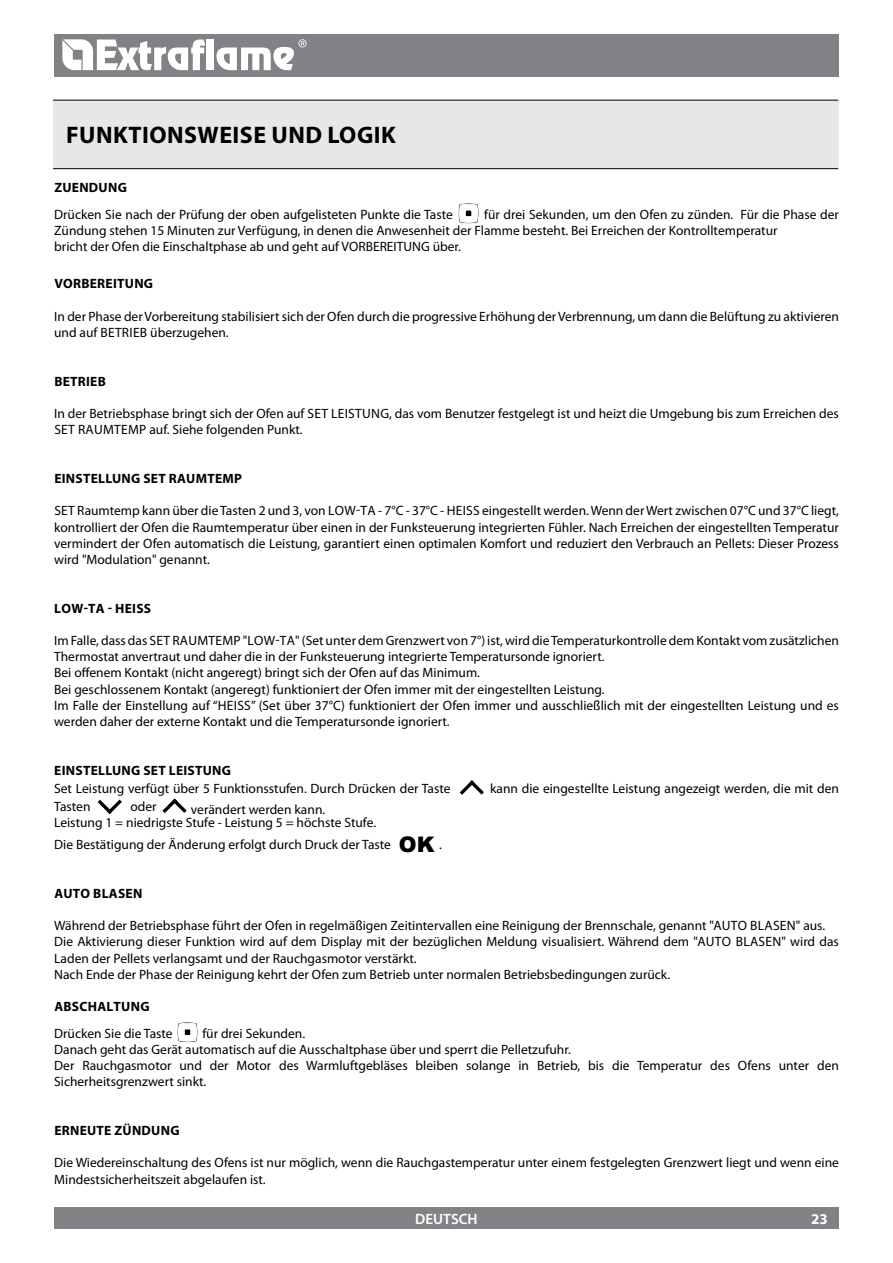
<style>
.page{position:relative;width:893px;height:1263px;background:#fff}
.page>*{position:absolute;margin:0;border:0;box-sizing:border-box;transform-origin:0 0}
.t1{font:700 24px "Myriad Pro";letter-spacing:.02em;color:#000}
.t2{font:900 15.45px "Arial";color:#000}
.t3{font:600 15px "Myriad Pro";color:#fff}
.t4{font:700 15px "Myriad Pro";color:#fff}
.t5{font:13.5px/16.2px "Myriad Pro";color:#000}
.t6{font:700 13.5px "Myriad Pro";letter-spacing:.02em;color:#000}
.t7{font:900 12.75px "Arial";color:#000}
.s1{font-family:"Arial";font-weight:900;font-size:21.45px}
</style>
<div class="page">
<div style="left:54px;top:34px;width:785px;height:43px;background:#808285"></div>
<div style="left:54px;top:1208px;width:785px;height:21px;background:#808285"></div>
<svg style="left:62px;top:39px;width:143px;height:31px"></svg>
<div style="left:207px;top:40px;width:7px;height:30px;background:#fff"></div>
<svg style="left:216px;top:39px;width:90px;height:31px"></svg>
<svg style="left:458px;top:203px;width:21px;height:21px"></svg>
<svg style="left:460px;top:780px;width:24px;height:15px"></svg>
<svg style="left:98px;top:799px;width:24px;height:15px"></svg>
<svg style="left:162px;top:798px;width:25px;height:15px"></svg>
<svg style="left:177px;top:1022px;width:21px;height:21px"></svg>
<div style="left:53px;top:100px;width:785px;height:69px;background:#e6e7e8"></div>
<hr style="left:53px;top:100px;width:785px;height:1px;background:#000">
<hr style="left:53px;top:168px;width:785px;height:1px;background:#000">
<h1 class="t1" style="left:66px;top:120px;width:330px">FUNKTIONSWEISE UND LOGIK</h1>
<p class="t6" style="left:54px;top:179px;width:73px">ZUENDUNG</p>
<p class="t5" style="left:54px;top:206px;width:400px">Drücken Sie nach der Prüfung der oben aufgelisteten Punkte die Taste</p>
<p class="t5" style="left:54px;top:206px;width:786px;text-indent:430px">für drei Sekunden, um den Ofen zu zünden. Für die Phase der<br>Zündung stehen 15 Minuten zur Verfügung, in denen die Anwesenheit der Flamme besteht. Bei Erreichen der Kontrolltemperatur<br>bricht der Ofen die Einschaltphase ab und geht auf VORBEREITUNG über.</p>
<p class="t6" style="left:54px;top:275px;width:43px">VORBEREI</p>
<p class="t6" style="left:117px;top:275px;width:37px">TUNG</p>
<p class="t5" style="left:54px;top:308px;width:786px">I n der Phase der Vorbereitung stabilisiert sich der Ofen durch die progressive Erhöhung der Verbrennung, um dann die Belüftung zu aktivieren und auf BETRIEB überzugehen.</p>
<p class="t6" style="left:54px;top:372px;width:52px">BETRIEB</p>
<p class="t5" style="left:54px;top:405px;width:786px">I n der Betriebsphase bringt sich der Ofen auf SET LEI STUNG, das vom Benutzer festgelegt ist und heizt die Umgebung bis zum Erreichen des<br>SET RAUMTEMP auf. Siehe folgenden Punkt.</p>
<p class="t6" style="left:54px;top:470px;width:189px">EINSTELLUNG SET RAUMTEMP</p>
<p class="t5" style="left:54px;top:502px;width:786px;text-align:justify">SET Raumtemp kann über die Tasten 2 und 3, von low-TA - 7°C - 37°C - HEI SS eingestellt werden. Wenn der Wert zwischen 07°C und 37°C liegt, kontrolliert der Ofen die Raumtemperatur über einen in der Funksteuerung integrierten Fühler. Nach Erreichen der eingestellten Temperatur vermindert der Ofen automatisch die Leistung, garantiert einen optimalen Komfort und reduziert den Verbrauch an Pellets: Dieser Prozess wird "Modulation" genannt.</p>
<p class="t6" style="left:54px;top:599px;width:69px">LOW-TA - HEISS</p>
<p class="t5" style="left:54px;top:632px;width:786px">I m Falle, dass das SET RAUMTEMP "LOW-TA" (Set unter dem Grenzwert von 7°) ist, wird die Temperaturkontrolle dem Kontakt vom zusätzlichen Thermostat anvertraut und daher die in der Funksteuerung integrierte Temperatursonde ignoriert.<br>Bei offenem Kontakt (nicht angeregt) bringt sich der Ofen auf das Minimum.<br>Bei geschlossenem Kontakt (angeregt) funktioniert der Ofen immer mit der eingestellten Leistung.<br>I m Falle der Einstellung auf “HEI SS” (Set über 37°C) funktioniert der Ofen immer und ausschließlich mit der eingestellten Leistung und es werden daher der externe Kontakt und die Temperatursonde ignoriert.</p>
<p class="t6" style="left:54px;top:761px;width:178px">EINSTELLUNG SET LEISTUNG</p>
<p class="t5" style="left:54px;top:780px;width:398px">Set Leistung verfügt über 5 Funktionsstufen. Durch Drücken der Taste</p>
<p class="t5" style="left:490px;top:780px;width:350px">kann die eingestellte Leistung angezeigt werden, die mit den</p>
<p class="t5" style="left:54px;top:798px;width:38px">Tasten</p>
<p class="t7" style="left:458px;top:230px;width:23px">OK</p>
<p class="t2" style="left:122px;top:723px;width:27px;rotate:-180deg">OK</p>
<p class="t5" style="left:130px;top:798px;width:28px">oder</p>
<p class="t5" style="left:54px;top:803px;width:323px;line-height:13.2px;text-indent:137px">verändert werden kann.<br>Leistung 1 = niedrigste Stufe - Leistung 5 = höchste Stufe.</p>
<p class="t5" style="left:54px;top:836px;width:389px">Die Bestätigung der Änderung erfolgt durch Druck der Taste <span class="s1">OK</span> .</p>
<p class="t6" style="left:54px;top:884px;width:73px">AUTO BLASEN</p>
<p class="t5" style="left:54px;top:917px;width:786px">Während der Betriebsphase führt der Ofen in regelmäßigen Zeitintervallen eine Reinigung der Brennschale, genannt "AUTO BLASEN " aus.<br>Die Aktivierung dieser Funktion wird auf dem Display mit der bezüglichen Meldung visualisiert. Während dem "AUTO BLASEN " wird das Laden der Pellets verlangsamt und der Rauchgasmotor verstärkt.<br>Nach Ende der Phase der Reinigung kehrt der Ofen zum Betrieb unter normalen Betriebsbedingungen zurück.</p>
<p class="t6" style="left:54px;top:998px;width:95px">ABSCHALTUNG</p>
<p class="t5" style="left:54px;top:1025px;width:120px">Drücken Sie die Taste</p>
<p class="t7" style="left:177px;top:1049px;width:23px">OK</p>
<p class="t5" style="left:54px;top:1025px;width:786px;text-indent:148px">für drei Sekunden.<br>Danach geht das Gerät automatisch auf die Ausschaltphase über und sperrt die Pelletzufuhr.<br>Der Rauchgasmotor und der Motor des Warmluftgebläses bleiben solange in Betrieb, bis die Temperatur des Ofens unter den Sicherheitsgrenzwert sinkt.</p>
<p class="t6" style="left:54px;top:1121px;width:125px">ERNEUTE ZÜNDUNG</p>
<p class="t5" style="left:54px;top:1154px;width:786px">Die Wiedereinschaltung des Ofens ist nur möglich, wenn die Rauchgastemperatur unter einem festgelegten Grenzwert liegt und wenn eine<br>Mindestsicherheitszeit abgelaufen ist.</p>
<p class="t3" style="left:415px;top:1209px;width:64px">DEUTSCH</p>
<p class="t4" style="left:811px;top:1209px;width:18px">23</p>
</div>
